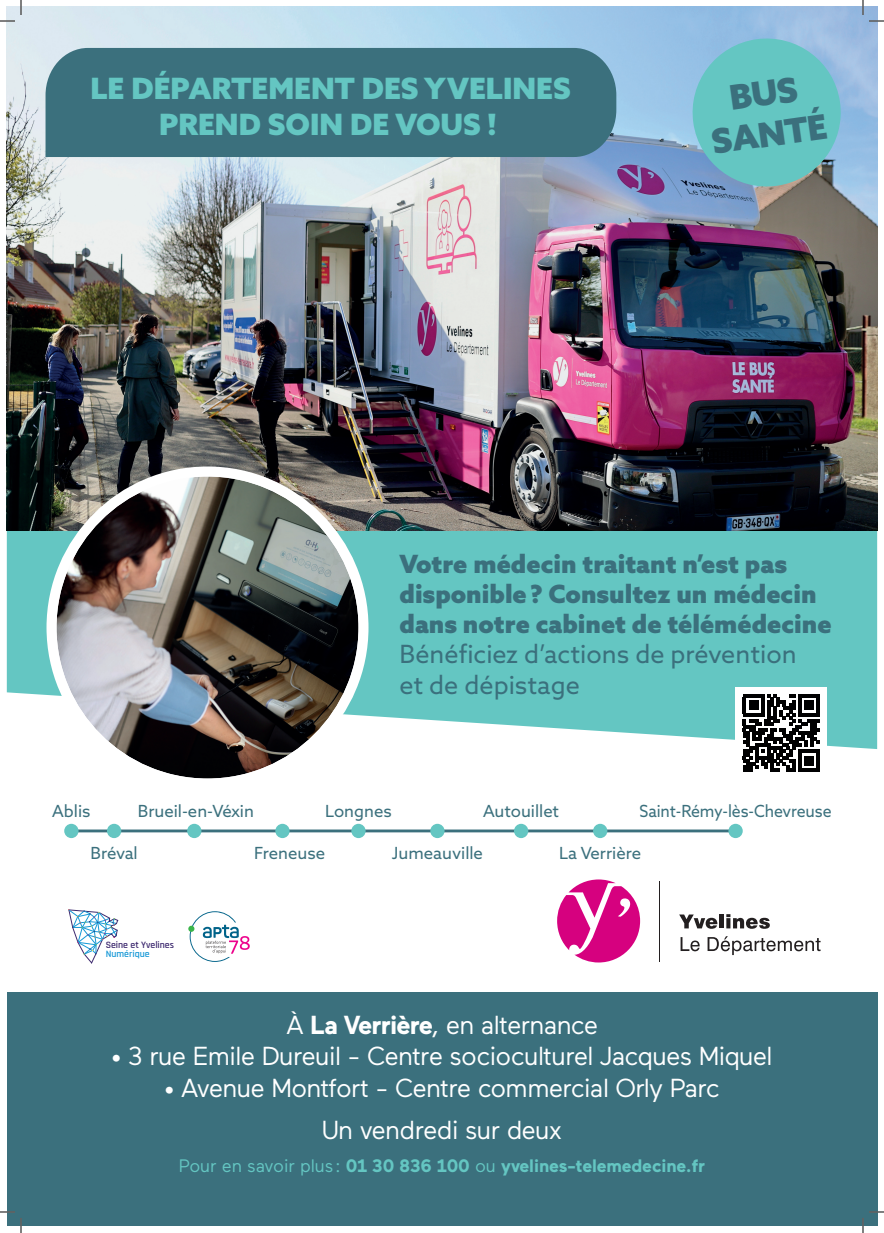
<style>
.page{position:relative;width:884px;height:1233px;background:#fff}
.page>*{position:absolute;margin:0;border:0;box-sizing:border-box;transform-origin:0 0}
.t1{font:900 34.1px/40.9px "Azo Sans";color:#3b707d;text-align:center}
.t2{font:900 29.4px/36.3px "Azo Sans";color:#64c6c2;text-align:center}
.t3{font:26px/42.5px "Maax";letter-spacing:-.03em;color:#fff;text-align:center}
.t4{font:900 25.2px/30.2px "Azo Sans";color:#3b707d}
.t5{font:25.2px/30.2px "Azo Sans";color:#3b707d}
.t6{font:700 18px "Maax";letter-spacing:-.01em;color:#64c6c2}
.t7{font:16.7px "Azo Sans";color:#3b707d}
.t8{font:16.7px "Azo Sans";color:#3b707d;scale:.95 1}
.t9{font:600 9.8px "Rajdhani";color:#3d296f}
.t10{font:600 9.8px "Rajdhani";color:#1798d6}
.s1{font-weight:700}
.s2{font-weight:400}
</style>
<div class="page">
<svg style="left:7px;top:530px;width:870px;height:219px;background:#76ccc8"></svg>
<img style="left:7px;top:7px;width:870px;height:523px">
<svg style="left:679px;top:914px;width:38px;height:14px"></svg>
<div style="left:719px;top:914px;width:5px;height:14px;background:#231f20"></div>
<svg style="left:726px;top:914px;width:44px;height:14px"></svg>
<svg style="left:680px;top:937px;width:20px;height:14px"></svg>
<svg style="left:707px;top:936px;width:113px;height:19px"></svg>
<hr style="left:659px;top:881px;width:1px;height:81px;background:#231f20">
<svg style="left:557px;top:879px;width:83px;height:83px"></svg>
<svg style="left:68px;top:909px;width:50px;height:54px"></svg>
<svg style="left:190px;top:911px;width:60px;height:51px"></svg>
<div style="left:46px;top:48px;width:570px;height:109px;background:#3b707d"></div>
<svg style="left:688px;top:34px;width:158px;height:157px;background:#70bdc4"></svg>
<hr style="left:74px;top:829px;width:662px;height:3px;background:#3b707d">
<div style="left:64px;top:824px;width:15px;height:14px;background:#64c6c2;border-radius:50%"></div>
<div style="left:107px;top:824px;width:14px;height:14px;background:#64c6c2;border-radius:50%"></div>
<div style="left:187px;top:824px;width:14px;height:14px;background:#64c6c2;border-radius:50%"></div>
<div style="left:275px;top:824px;width:15px;height:14px;background:#64c6c2;border-radius:50%"></div>
<div style="left:351px;top:824px;width:15px;height:14px;background:#64c6c2;border-radius:50%"></div>
<div style="left:430px;top:824px;width:15px;height:14px;background:#64c6c2;border-radius:50%"></div>
<div style="left:514px;top:824px;width:14px;height:14px;background:#64c6c2;border-radius:50%"></div>
<div style="left:593px;top:824px;width:14px;height:14px;background:#64c6c2;border-radius:50%"></div>
<div style="left:728px;top:824px;width:15px;height:14px;background:#64c6c2;border-radius:50%"></div>
<div style="left:52px;top:471px;width:311px;height:312px;background:#fff;border-radius:50%"></div>
<img style="left:57px;top:476px;width:301px;height:302px;border-radius:151px">
<div style="left:47px;top:466px;width:321px;height:322px;border:10px solid #fff;border-radius:50%"></div>
<div style="left:736px;top:687px;width:91px;height:91px;background:#fff"></div>
<svg style="left:743px;top:694px;width:77px;height:77px"></svg>
<hr style="left:798px;top:768px;width:22px;height:3px;background:#000001">
<div style="left:804px;top:756px;width:10px;height:9px;background:#000001"></div>
<div style="left:7px;top:992px;width:870px;height:234px;background:#3b707d"></div>
<svg style="left:0;top:1211px;width:15px;height:1px"></svg>
<svg style="left:869px;top:1211px;width:15px;height:1px"></svg>
<svg style="left:0;top:0;width:22px;height:22px"></svg>
<svg style="left:20px;top:1218px;width:2px;height:15px"></svg>
<svg style="left:862px;top:0;width:22px;height:22px"></svg>
<svg style="left:862px;top:1218px;width:2px;height:15px"></svg>
<p class="t2" style="left:91px;top:69px;width:482px">LE DÉPARTEMENT DES YVELINES<br>PREND SOIN DE VOUS !</p>
<h1 class="t1" style="left:703px;top:81px;width:118px;rotate:-8deg">BUS<br>SANTÉ</h1>
<p class="t7" style="left:52px;top:800px;width:40px">Ablis</p>
<p class="t4" style="left:399px;top:548px;width:434px">Votre médecin traitant n’est pas disponible? Consultez un médecin dans notre cabinet de télémédecine</p>
<p class="t5" style="left:399px;top:639px;width:399px">Bénéficiez d’actions de prévention et de dépistage</p>
<p class="t7" style="left:138px;top:800px;width:118px">Brueil-en-Véxin</p>
<p class="t7" style="left:325px;top:800px;width:68px">Longnes</p>
<p class="t7" style="left:483px;top:800px;width:78px">Autouillet</p>
<p class="t8" style="left:640px;top:800px;width:204px">Saint‑Rémy‑lès‑Chevreuse</p>
<p class="t7" style="left:91px;top:841px;width:49px">Bréval</p>
<p class="t7" style="left:254px;top:841px;width:73px">Freneuse</p>
<p class="t7" style="left:392px;top:841px;width:93px">Jumeauville</p>
<p class="t7" style="left:559px;top:841px;width:83px">La Verrière</p>
<p class="t9" style="left:106px;top:938px;width:70px">Seine et Yvelines</p>
<p class="t10" style="left:106px;top:948px;width:45px">Numérique</p>
<p class="t3" style="left:286px;top:1004px;width:314px">À <span class="s1">La Verrière</span>, en alternance</p>
<p class="t3" style="left:111px;top:1035px;width:663px">• 3 rue Emile Dureuil - Centre socioculturel Jacques Miquel</p>
<p class="t3" style="left:164px;top:1066px;width:557px">• Avenue Montfort - Centre commercial Orly Parc<br>Un vendredi sur deux</p>
<p class="t6" style="left:179px;top:1156px;width:528px"><span class="s2">Pour en savoir plus:</span> 01 30 836 100 <span class="s2">ou</span> yvelines-telemedecine.fr</p>
</div>
